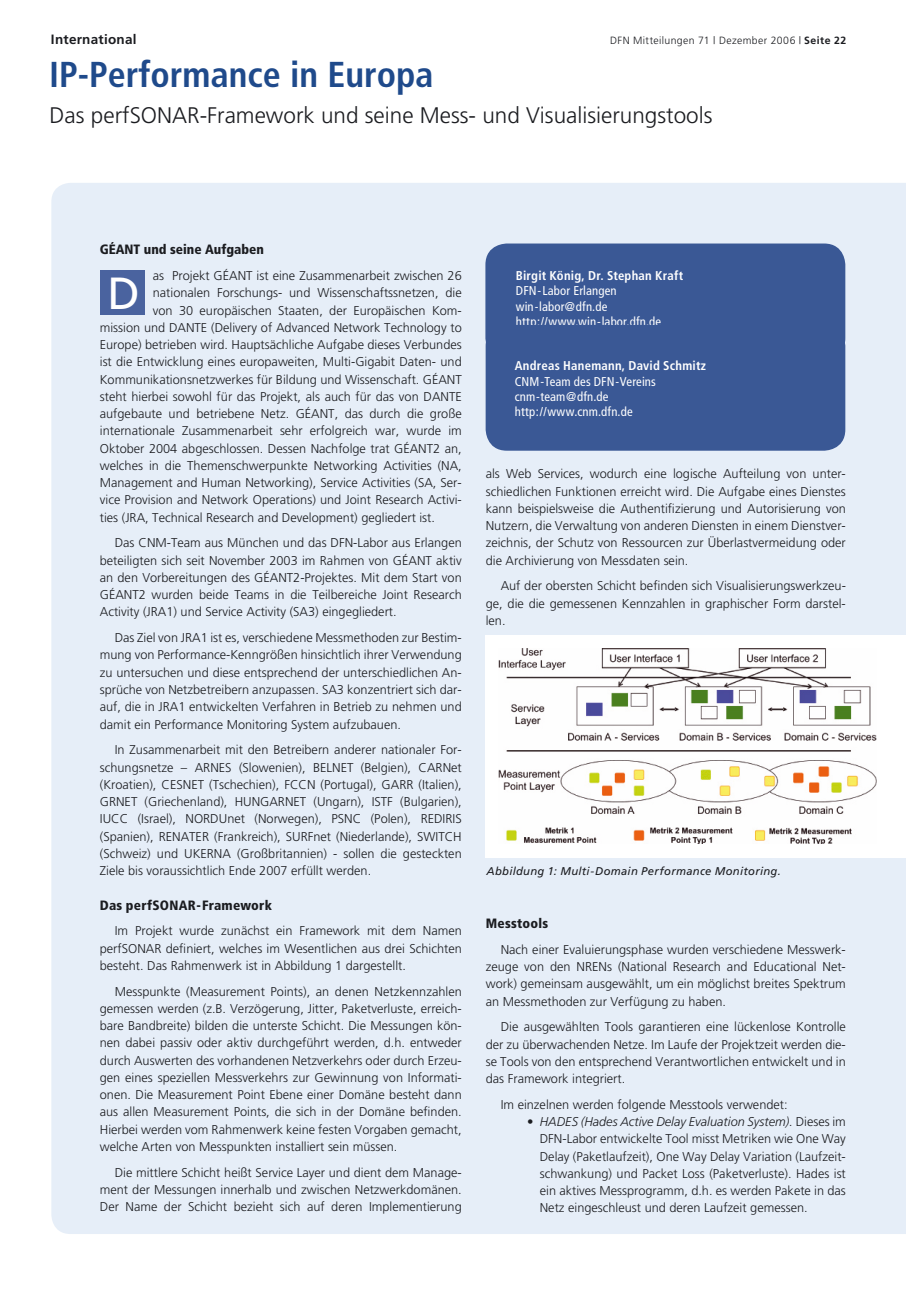
<style>
.page{position:relative;width:906px;height:1289px;background:#fff}
.page>*{position:absolute;margin:0;border:0;box-sizing:border-box;transform-origin:0 0}
.t1{font:45px "Frutiger";color:#fff}
.t2{font:700 condensed 36px "Frutiger";color:#1f4a8b}
.t3{font:300 22.5px "Frutiger";color:#1b1c20}
.t4{font:900 condensed 13.5px "Frutiger";letter-spacing:.01em;color:#1b1c20}
.t5{font:700 13.5px "Frutiger";letter-spacing:.02em;color:#1b1c20}
.t6{font:300 12.75px/17.2px "Frutiger";color:#1b1c20;text-align:justify}
.t7{font:condensed 12.75px/15.3px "Frutiger";letter-spacing:.01em;color:#fff}
.t8{font:700 condensed 12.75px "Frutiger";letter-spacing:.02em;color:#fff}
.t9{font:italic 11.25px "Frutiger";letter-spacing:.025em;color:#1b1c20}
.t10{font:300 10.5px "Frutiger";letter-spacing:.035em;color:#1b1c20}
.s1{font-weight:700}
.s2{font-style:italic}
</style>
<div class="page">
<div style="left:51px;top:183px;width:855px;height:1050px;background:#e6eef8"></div>
<div style="left:485px;top:243px;width:360px;height:116px;background:#3a5895;border-radius:21px"></div>
<div style="left:101px;top:270px;width:44px;height:45px;background:#4a639f"></div>
<div style="left:485px;top:325px;width:360px;height:125px;background:#3a5895;border-radius:21px"></div>
<div style="left:485px;top:635px;width:421px;height:222px;background:#fff"></div>
<img style="left:499px;top:648px;width:377px;height:195px">
<p class="t5" style="left:51px;top:32px;width:87px">International</p>
<p class="t10" style="left:610px;top:35px;width:238px">DFN Mitteilungen 71 | Dezember 2006 | <span class="s1">Seite 22</span></p>
<h2 class="t2" style="left:49px;top:53px;width:386px">IP-Performance in Europa</h2>
<h3 class="t3" style="left:50px;top:102px;width:664px">Das perfSONAR-Framework und seine Mess- und Visualisierungstools</h3>
<p class="t4" style="left:100px;top:241px;width:166px">GÉANT und seine Aufgaben</p>
<p class="t6" style="left:153px;top:267px;width:310px">as Projekt GÉANT ist eine Zusammenarbeit zwischen 26</p>
<p class="t6" style="left:153px;top:284px;width:310px">nationalen Forschungs- und Wissenschaftssnetzen, die</p>
<p class="t6" style="left:153px;top:301px;width:310px">von 30 europäischen Staaten, der Europäischen Kom-</p>
<p class="t6" style="left:100px;top:319px;width:363px">mission und DANTE (Delivery of Advanced Network Technology to</p>
<p class="t6" style="left:100px;top:336px;width:363px">Europe) betrieben wird. Hauptsächliche Aufgabe dieses Verbundes</p>
<p class="t6" style="left:100px;top:353px;width:363px">ist die Entwicklung eines europaweiten, Multi-Gigabit Daten- und</p>
<p class="t6" style="left:100px;top:370px;width:363px">Kommunikationsnetzwerkes für Bildung und Wissenschaft. GÉANT</p>
<p class="t6" style="left:100px;top:388px;width:363px">steht hierbei sowohl für das Projekt, als auch für das von DANTE</p>
<p class="t6" style="left:100px;top:405px;width:363px">aufgebaute und betriebene Netz. GÉANT, das durch die große</p>
<p class="t6" style="left:100px;top:422px;width:363px">internationale Zusammenarbeit sehr erfolgreich war, wurde im</p>
<p class="t6" style="left:100px;top:439px;width:363px">Oktober 2004 abgeschlossen. Dessen Nachfolge trat GÉANT2 an,</p>
<p class="t6" style="left:100px;top:457px;width:363px">welches in die Themenschwerpunkte Networking Activities (NA,</p>
<p class="t6" style="left:100px;top:474px;width:363px">Management and Human Networking), Service Activities (SA, Ser-</p>
<p class="t6" style="left:100px;top:491px;width:363px">vice Provision and Network Operations) und Joint Research Activi-</p>
<p class="t6" style="left:100px;top:508px;width:337px">ties (JRA, Technical Research and Development) gegliedert ist.</p>
<p class="t6" style="left:100px;top:534px;width:363px;text-indent:15px">Das CNM-Team aus München und das DFN-Labor aus Erlangen beteiligten sich seit November 2003 im Rahmen von GÉANT aktiv an den Vorbereitungen des GÉANT2-Projektes. Mit dem Start von GÉANT2 wurden beide Teams in die Teilbereiche Joint Research Activity (JRA1) und Service Activity (SA3) eingegliedert.</p>
<p class="t6" style="left:100px;top:629px;width:363px;text-indent:15px">Das Ziel von JRA1 ist es, verschiedene Messmethoden zur Bestim&shy;mung von Performance-Kenngrößen hinsichtlich ihrer Verwendung zu untersuchen und diese entsprechend der unterschiedlichen An&shy;sprüche von Netzbetreibern anzupassen. SA3 konzentriert sich dar&shy;auf, die in JRA1 entwickelten Verfahren in Betrieb zu nehmen und damit ein Performance Monitoring System aufzubauen.</p>
<p class="t6" style="left:100px;top:741px;width:363px;text-indent:15px">In Zusammenarbeit mit den Betreibern anderer nationaler For&shy;schungsnetze – ARNES (Slowenien), BELNET (Belgien), CARNet (Kroatien), CESNET (Tschechien), FCCN (Portugal), GARR (Italien), GRNET (Griechenland), HUNGARNET (Ungarn), ISTF (Bulgarien), IUCC (Israel), NORDUnet (Norwegen), PSNC (Polen), REDIRIS (Spanien), RENATER (Frankreich), SURFnet (Niederlande), SWITCH (Schweiz) und UKERNA (Großbritannien) - sollen die gesteckten Ziele bis voraussichtlich Ende 2007 erfüllt werden.</p>
<p class="t4" style="left:100px;top:896px;width:174px">Das perfSONAR-Framework</p>
<p class="t6" style="left:100px;top:922px;width:363px;text-indent:15px">Im Projekt wurde zunächst ein Framework mit dem Namen perfSONAR definiert, welches im Wesentlichen aus drei Schichten besteht. Das Rahmenwerk ist in Abbildung 1 dargestellt.</p>
<p class="t6" style="left:100px;top:982px;width:363px;text-indent:15px">Messpunkte (Measurement Points), an denen Netzkennzahlen gemessen werden (z.B. Verzögerung, Jitter, Paketverluste, erreich&shy;bare Bandbreite) bilden die unterste Schicht. Die Messungen kön&shy;nen dabei passiv oder aktiv durchgeführt werden, d.h. entweder durch Auswerten des vorhandenen Netzverkehrs oder durch Erzeu&shy;gen eines speziellen Messverkehrs zur Gewinnung von Informati&shy;onen. Die Measurement Point Ebene einer Domäne besteht dann aus allen Measurement Points, die sich in der Domäne befinden.<br>Hierbei werden vom Rahmenwerk keine festen Vorgaben gemacht, welche Arten von Messpunkten installiert sein müssen.</p>
<p class="t6" style="left:100px;top:1163px;width:363px;text-indent:15px">Die mittlere Schicht heißt Service Layer und dient dem Manage&shy;ment der Messungen innerhalb und zwischen Netzwerkdomänen.<br>Der Name der Schicht bezieht sich auf deren Implementierung</p>
<h1 class="t1" style="left:107px;top:266px;width:34px">D</h1>
<p class="t8" style="left:516px;top:268px;width:169px">Birgit König, Dr. Stephan Kraft</p>
<p class="t7" style="left:516px;top:283px;width:147px">DFN-Labor Erlangen win-labor@dfn.de http://www.win-labor.dfn.de</p>
<p class="t8" style="left:515px;top:358px;width:193px">Andreas Hanemann, David Schmitz</p>
<p class="t7" style="left:515px;top:374px;width:143px">CNM-Team des DFN-Vereins cnm-team@dfn.de http://www.cnm.dfn.de</p>
<p class="t6" style="left:486px;top:465px;width:362px">als Web Services, wodurch eine logische Aufteilung von unter&shy;schiedlichen Funktionen erreicht wird. Die Aufgabe eines Dienstes kann beispielsweise die Authentifizierung und Autorisierung von Nutzern, die Verwaltung von anderen Diensten in einem Dienstver&shy;zeichnis, der Schutz von Ressourcen zur Überlastvermeidung oder die Archivierung von Messdaten sein.</p>
<p class="t6" style="left:486px;top:577px;width:362px;text-indent:15px">Auf der obersten Schicht befinden sich Visualisierungswerkzeu&shy;ge, die die gemessenen Kennzahlen in graphischer Form darstel&shy;len.</p>
<p class="t9" style="left:486px;top:864px;width:296px">Abbildung 1: Multi-Domain Performance Monitoring.</p>
<p class="t4" style="left:486px;top:915px;width:64px">Messtools</p>
<p class="t6" style="left:486px;top:940px;width:361px;text-indent:15px">Nach einer Evaluierungsphase wurden verschiedene Messwerk&shy;zeuge von den NRENs (National Research and Educational Net&shy;work) gemeinsam ausgewählt, um ein möglichst breites Spektrum an Messmethoden zur Verfügung zu haben.</p>
<p class="t6" style="left:486px;top:1018px;width:361px;text-indent:15px">Die ausgewählten Tools garantieren eine lückenlose Kontrolle der zu überwachenden Netze. Im Laufe der Projektzeit werden die&shy;se Tools von den entsprechend Verantwortlichen entwickelt und in das Framework integriert.</p>
<p class="t6" style="left:500px;top:1095px;width:288px">Im einzelnen werden folgende Messtools verwendet:</p>
<p class="t6" style="left:540px;top:1113px;width:308px;text-indent:-13px">• <span class="s2">HADES (Hades Active Delay Evaluation System).</span> Dieses im DFN-Labor entwickelte Tool misst Metriken wie One Way Delay (Paketlaufzeit), One Way Delay Variation (Laufzeit&shy;schwankung) und Packet Loss (Paketverluste). Hades ist ein aktives Messprogramm, d.h. es werden Pakete in das Netz eingeschleust und deren Laufzeit gemessen.</p>
</div>
